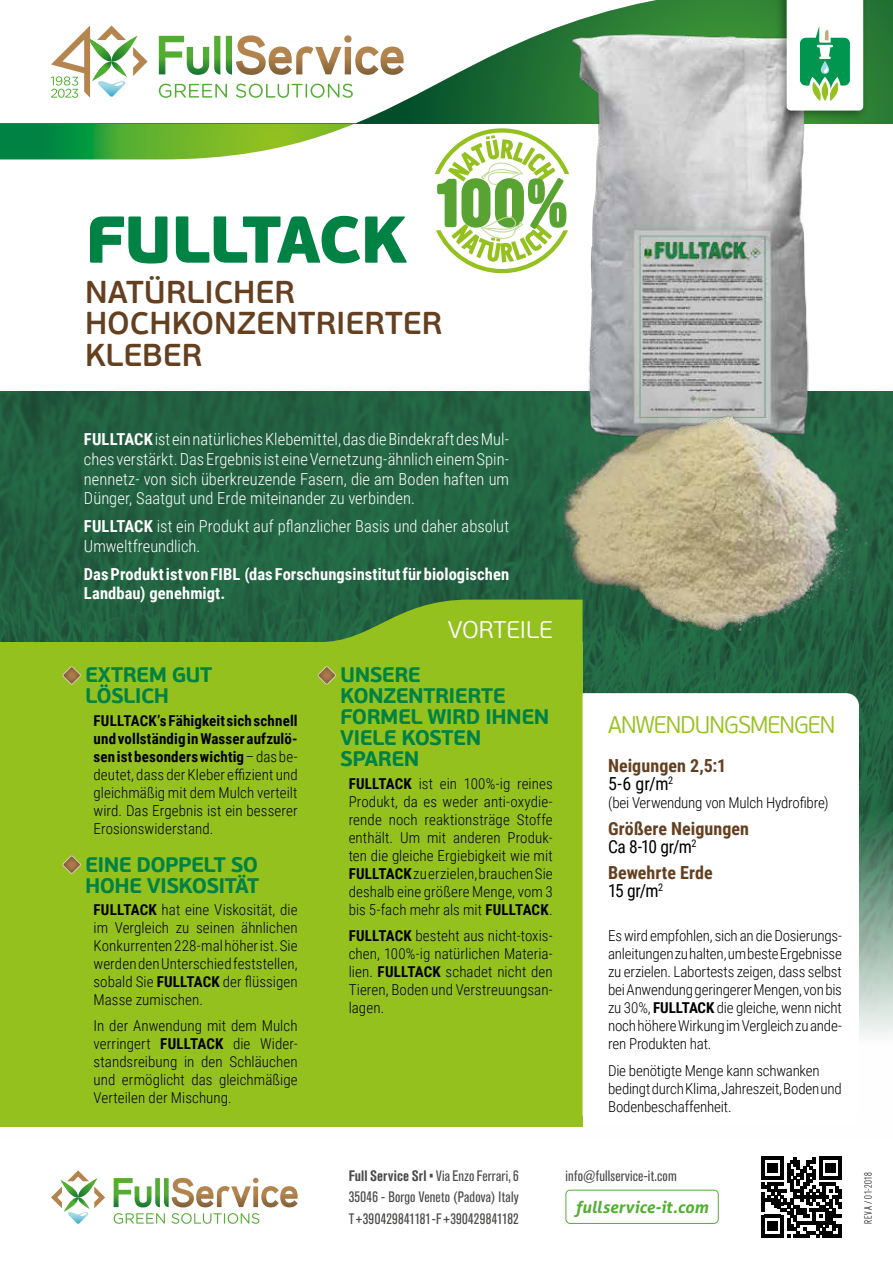
<style>
.page{position:relative;width:893px;height:1263px;background:#fff}
.page>*{position:absolute;margin:0;border:0;box-sizing:border-box;transform-origin:0 0}
.t1{font:900 66px "PF Beau Sans Pro";letter-spacing:-.03em;color:#008244}
.t2{font:600 31.5px/31.5px "PF Beau Sans Pro";letter-spacing:.005em;color:#654020}
.t3{font:300 24px "PF Beau Sans Pro";letter-spacing:-.04em;color:#95c11f;scale:.95 1}
.t4{font:300 24px "PF Beau Sans Pro";color:#fff}
.t5{font:700 21px/21px "PF Beau Sans Pro";letter-spacing:-.025em;color:#008244}
.t6{font:700 18px/18px "Roboto Condensed";color:#654020}
.t7{font:300 16.5px/19.5px "Roboto Condensed";color:#fff;text-align:justify}
.t8{font:700 16.5px/19.5px "Roboto Condensed";letter-spacing:.005em;color:#fff}
.t9{font:italic 700 16.5px "Aller";color:#52ae32}
.t10{font:300 15px/18px "Roboto Condensed";color:#000;text-align:justify}
.t11{font:condensed 15px/21.5px "Akzidenz Grotesk BQ";letter-spacing:.01em;color:#4a4a49}
.t12{font:300 condensed 10.5px "Akzidenz Grotesk Pro";letter-spacing:.035em;color:#000}
.s1{font-weight:700}
.s2{font-weight:400;color:#000}
.s3{font-family:"Akzidenz Grotesk Pro";font-weight:700}
</style>
<div class="page">
<div style="left:0;top:0;width:893px;height:123px;background:#297934"></div>
<svg style="left:0;top:123px;width:537px;height:36px"></svg>
<svg style="left:0;top:0;width:761px;height:123px;background:#d5e3da"></svg>
<svg style="left:159px;top:35px;width:245px;height:40px;background:#cecfb3"></svg>
<svg style="left:159px;top:84px;width:194px;height:14px;background:#d2e9ca"></svg>
<svg style="left:51px;top:26px;width:97px;height:72px;background:#dadfca"></svg>
<img style="left:0;top:391px;width:893px;height:646px">
<div style="left:0;top:642px;width:583px;height:485px;background:#95c11f"></div>
<svg style="left:62px;top:666px;width:19px;height:19px"></svg>
<svg style="left:62px;top:855px;width:19px;height:19px"></svg>
<svg style="left:317px;top:666px;width:19px;height:19px"></svg>
<img style="left:537px;top:2px;width:334px;height:329px">
<img style="left:511px;top:331px;width:382px;height:348px">
<svg style="left:583px;top:693px;width:276px;height:344px"></svg>
<svg style="left:319px;top:600px;width:264px;height:51px"></svg>
<svg style="left:435px;top:128px;width:134px;height:145px"></svg>
<div style="left:774px;top:0;width:95px;height:122px;background:#000;opacity:.4"></div>
<svg style="left:787px;top:0;width:76px;height:111px;background:#bee3cd"></svg>
<svg style="left:114px;top:1213px;width:145px;height:11px"></svg>
<svg style="left:51px;top:1170px;width:54px;height:54px"></svg>
<svg style="left:114px;top:1178px;width:184px;height:29px"></svg>
<svg style="left:761px;top:1157px;width:81px;height:80px"></svg>
<div style="left:566px;top:1190px;width:153px;height:34px;border:1px solid #52ae32;border-radius:4px"></div>
<h1 class="t1" style="left:85px;top:197px;width:324px">FULLTACK</h1>
<h2 class="t2" style="left:85px;top:277px;width:359px">NATÜRLICHER<br>HOCHKONZENTRIERTER<br>KLEBER</h2>
<p class="t7" style="left:84px;top:429px;width:427px"><span class="s1">FULLTACK</span> ist ein natürliches Klebemittel, das die Bindekraft des Mul&shy;ches verstärkt. Das Ergebnis ist eine Vernetzung-ähnlich einem Spin&shy;nennetz- von sich überkreuzende Fasern, die am Boden haften um Dünger, Saatgut und Erde miteinander zu verbinden.</p>
<p class="t7" style="left:84px;top:516px;width:427px"><span class="s1">FULLTACK</span> ist ein Produkt auf pflanzlicher Basis und daher absolut<br>Umweltfreundlich.</p>
<p class="t8" style="left:84px;top:563px;width:427px">Das Produkt ist von FIBL (das Forschungsinstitut für biologischen<br>Landbau) genehmigt.</p>
<h3 class="t5" style="left:85px;top:665px;width:129px">EXTREM GUT<br>LÖSLICH</h3>
<p class="t10" style="left:94px;top:711px;width:206px"><span class="s1">FULLTACK’s Fähigkeit sich schnell und vollständig in Wasser aufzulö&shy;sen ist besonders wichtig</span> – das be&shy;deutet, dass der Kleber effizient und gleichmäßig mit dem Mulch verteilt wird. Das Ergebnis ist ein besserer Erosionswiderstand.</p>
<h3 class="t5" style="left:85px;top:854px;width:176px">EINE DOPPELT SO<br>HOHE VISKOSITÄT</h3>
<p class="t10" style="left:94px;top:900px;width:206px"><span class="s1">FULLTACK</span> hat eine Viskosität, die im Vergleich zu seinen ähnlichen Konkurrenten 228-mal höher ist. Sie werden den Unterschied feststellen, sobald Sie <span class="s1">FULLTACK</span> der flüssigen Masse zumischen.</p>
<p class="t10" style="left:94px;top:1016px;width:206px">In der Anwendung mit dem Mulch verringert <span class="s1">FULLTACK</span> die Wider&shy;standsreibung in den Schläuchen und ermöglicht das gleichmäßige Verteilen der Mischung.</p>
<h3 class="t4" style="left:448px;top:616px;width:107px">VORTEILE</h3>
<h3 class="t5" style="left:340px;top:665px;width:211px">UNSERE<br>KONZENTRIERTE<br>FORMEL WIRD IHNEN<br>VIELE KOSTEN<br>SPAREN</h3>
<p class="t10" style="left:349px;top:774px;width:206px"><span class="s1">FULLTACK</span> ist ein 100%-ig reines Produkt, da es weder anti-oxydie&shy;rende noch reaktionsträge Stoffe enthält. Um mit anderen Produk&shy;ten die gleiche Ergiebigkeit wie mit <span class="s1">FULLTACK</span> zu erzielen, brauchen Sie deshalb eine größere Menge, vom 3 bis 5-fach mehr als mit <span class="s1">FULLTACK</span>.</p>
<p class="t10" style="left:349px;top:926px;width:206px"><span class="s1">FULLTACK</span> besteht aus nicht-toxis&shy;chen, 100%-ig natürlichen Materia&shy;lien. <span class="s1">FULLTACK</span> schadet nicht den Tieren, Boden und Verstreuungsan&shy;lagen.</p>
<h3 class="t3" style="left:608px;top:711px;width:241px">ANWENDUNGSMENGEN</h3>
<p class="t6" style="left:608px;top:756px;width:120px">Neigungen 2,5:1<br><span class="s2">5-6 gr/m</span><sup>2</sup></p>
<p class="t10" style="left:608px;top:793px;width:222px">(bei Verwendung von Mulch Hydrofibre)</p>
<p class="t6" style="left:608px;top:818px;width:143px">Größere Neigungen<br><span class="s2">Ca 8-10 gr/m</span><sup>2</sup></p>
<p class="t6" style="left:608px;top:863px;width:106px">Bewehrte Erde<br><span class="s2">15 gr/m</span><sup>2</sup></p>
<p class="t10" style="left:608px;top:926px;width:235px">Es wird empfohlen, sich an die Dosierungs&shy;anleitungen zu halten, um beste Ergebnisse zu erzielen. Labortests zeigen, dass selbst bei Anwendung geringerer Mengen, von bis zu 30%, <span class="s1">FULLTACK</span> die gleiche, wenn nicht noch höhere Wirkung im Vergleich zu ande&shy;ren Produkten hat.</p>
<p class="t10" style="left:608px;top:1061px;width:235px;text-align:left">Die benötigte Menge kann schwanken bedingt durch Klima, Jahreszeit, Boden und<br>Bodenbeschaffenheit.</p>
<p class="t11" style="left:349px;top:1165px;width:172px"><span class="s3">Full Service Srl</span> • Via Enzo Ferrari, 6</p>
<p class="t11" style="left:566px;top:1165px;width:113px">info@fullservice-it.com</p>
<p class="t11" style="left:349px;top:1187px;width:172px">35046 - Borgo Veneto (Padova) Italy<br>T +39 0429 841181 - F +39 0429 841182</p>
<p class="t9" style="left:576px;top:1197px;width:134px">fullservice-it.com</p>
<p class="t12" style="left:861px;top:1224px;width:53px;rotate:-90deg">REV A / 01-2018</p>
</div>
